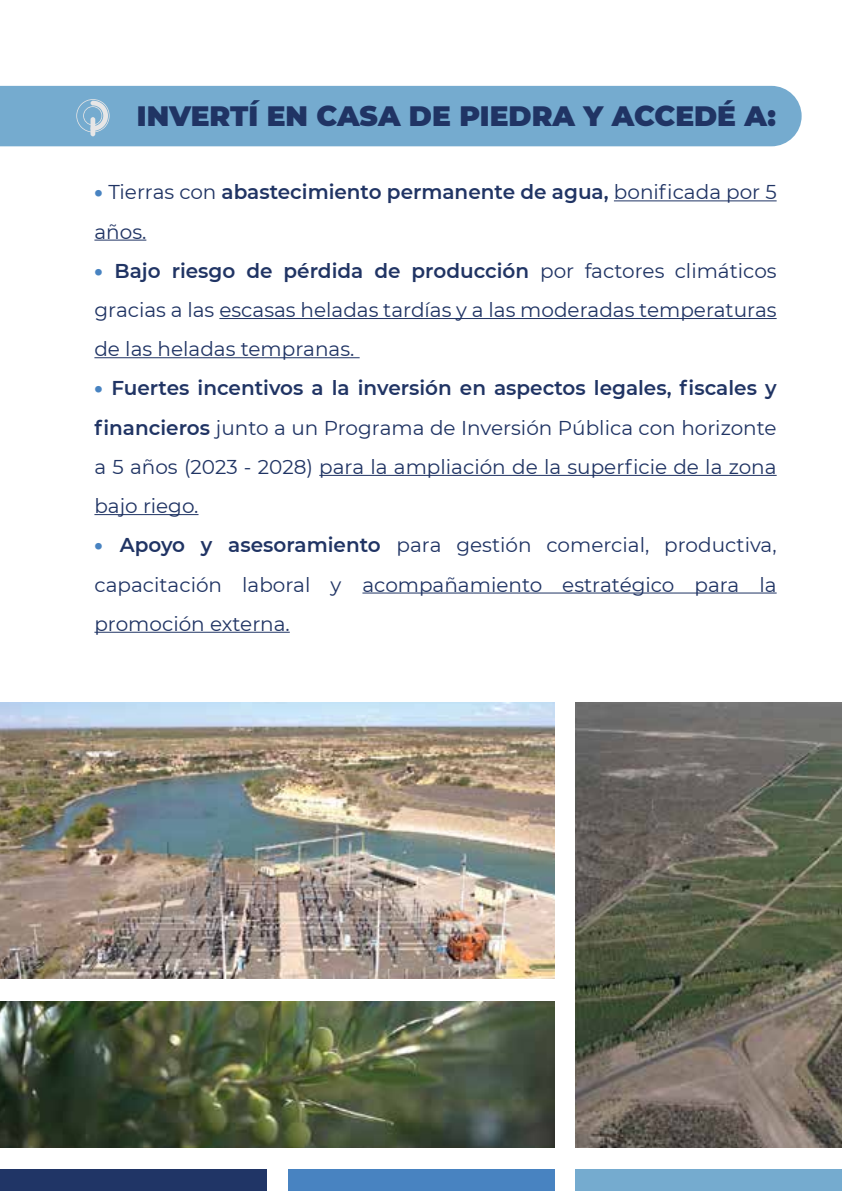
<style>
.page{position:relative;width:842px;height:1191px;background:#fff}
.page>*{position:absolute;margin:0;border:0;box-sizing:border-box;transform-origin:0 0}
.t1{font:900 28px "Montserrat";color:#203464}
.t2{font:20px/39.2px "Montserrat";color:#203464;text-align:justify}
.t3{font:600 20px/39.2px "Montserrat";color:#203464}
.s1{font-weight:900;color:#4883c1}
.s2{font-weight:400}
.s3{font-weight:600}
</style>
<div class="page">
<div style="left:0;top:1169px;width:266px;height:22px;background:#203566"></div>
<div style="left:288px;top:1169px;width:266px;height:22px;background:#4883c1"></div>
<div style="left:576px;top:1169px;width:266px;height:22px;background:#75abcf"></div>
<img style="left:0;top:703px;width:554px;height:276px">
<img style="left:0;top:1001px;width:554px;height:146px">
<img style="left:576px;top:703px;width:266px;height:444px">
<hr style="left:614px;top:200px;width:163px;height:1px;background:#203464">
<hr style="left:94px;top:240px;width:52px;height:1px;background:#203464">
<hr style="left:219px;top:318px;width:558px;height:1px;background:#203464">
<hr style="left:94px;top:357px;width:266px;height:1px;background:#203464">
<hr style="left:319px;top:475px;width:458px;height:1px;background:#203464">
<hr style="left:94px;top:514px;width:105px;height:1px;background:#203464">
<hr style="left:362px;top:592px;width:415px;height:1px;background:#203464">
<hr style="left:94px;top:632px;width:196px;height:1px;background:#203464">
<div style="left:0;top:86px;width:802px;height:60px;background:#75abcf"></div>
<hr style="left:91px;top:117px;width:4px;height:19px;background:#e7e6e6;border-radius:2px">
<svg style="left:76px;top:99px;width:34px;height:33px"></svg>
<h1 class="t1" style="left:137px;top:95px;width:640px">INVERTÍ EN CASA DE PIEDRA Y ACCEDÉ A:</h1>
<p class="t3" style="left:94px;top:172px;width:684px"><span class="s1">•</span> <span class="s2">Tierras con</span> abastecimiento permanente de agua, <span class="s2">bonificada por 5 años.</span></p>
<p class="t2" style="left:94px;top:250px;width:684px"><span class="s1">•</span> <span class="s3">Bajo riesgo de pérdida de producción</span> por factores climáticos gracias a las escasas heladas tardías y a las moderadas temperaturas de las heladas tempranas.</p>
<p class="t2" style="left:94px;top:368px;width:684px"><span class="s1">•</span> <span class="s3">Fuertes incentivos a la inversión en aspectos legales, fiscales y financieros</span> junto a un Programa de Inversión Pública con horizonte a 5 años (2023 - 2028) para la ampliación de la superficie de la zona bajo riego.</p>
<p class="t2" style="left:94px;top:525px;width:684px"><span class="s1">•</span> <span class="s3">Apoyo y asesoramiento</span> para gestión comercial, productiva, capacitación laboral y acompañamiento estratégico para la promoción externa.</p>
</div>
